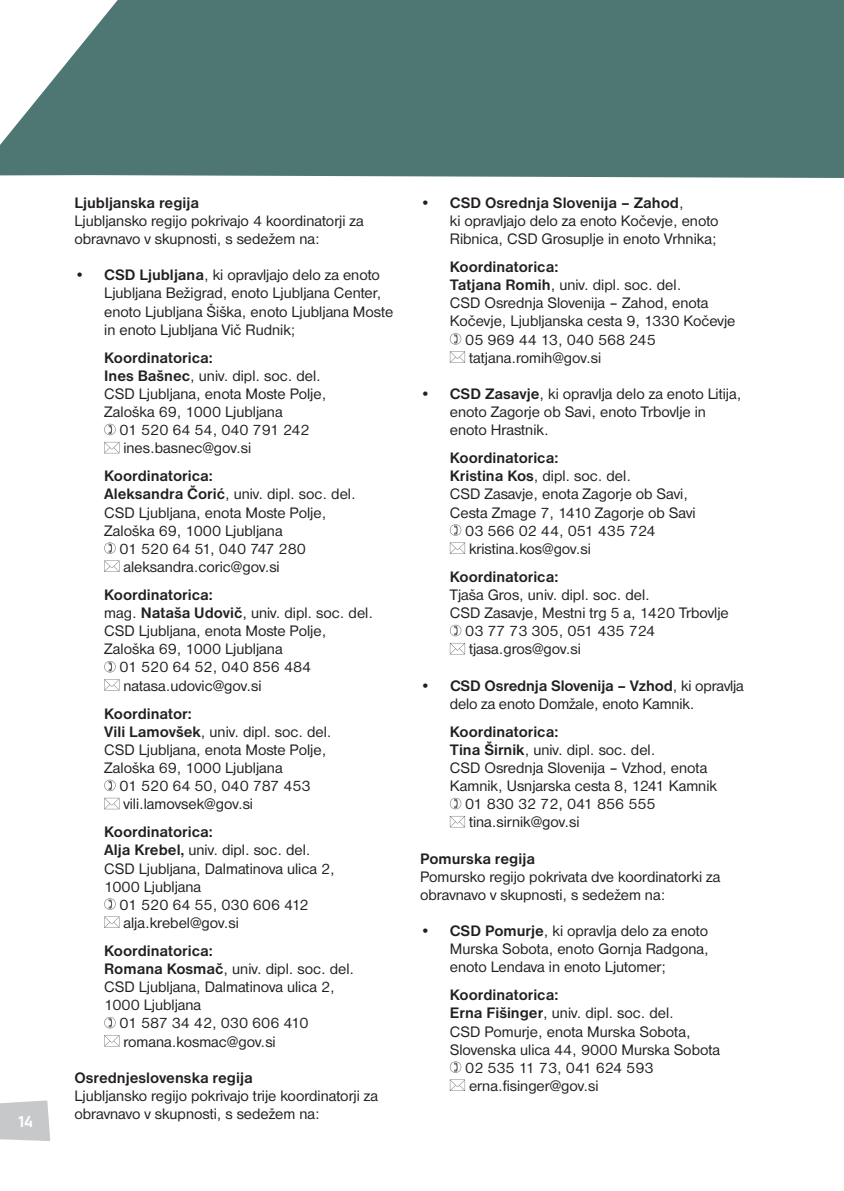
<style>
.page{position:relative;width:844px;height:1191px;background:#fff}
.page>*{position:absolute;margin:0;border:0;box-sizing:border-box;transform-origin:0 0}
.t1{font:15.75px/18.2px "Nimbus San DEE";color:#231f20}
.t2{font:700 15.75px "Nimbus San DEE";color:#231f20}
.t3{font:700 15.75px "Republika";color:#fff}
.s1{font-weight:700}
</style>
<div class="page">
<svg style="left:0;top:1100px;width:50px;height:41px;background:#cbccce"></svg>
<svg style="left:104px;top:424px;width:12px;height:11px"></svg>
<svg style="left:104px;top:442px;width:15px;height:11px"></svg>
<svg style="left:104px;top:542px;width:12px;height:12px"></svg>
<svg style="left:104px;top:560px;width:15px;height:12px"></svg>
<svg style="left:104px;top:661px;width:12px;height:11px"></svg>
<svg style="left:104px;top:679px;width:15px;height:11px"></svg>
<svg style="left:104px;top:779px;width:12px;height:12px"></svg>
<svg style="left:104px;top:798px;width:15px;height:11px"></svg>
<svg style="left:104px;top:898px;width:12px;height:11px"></svg>
<svg style="left:104px;top:916px;width:15px;height:12px"></svg>
<svg style="left:104px;top:1017px;width:12px;height:11px"></svg>
<svg style="left:104px;top:1035px;width:15px;height:11px"></svg>
<svg style="left:450px;top:333px;width:11px;height:11px"></svg>
<svg style="left:450px;top:351px;width:15px;height:12px"></svg>
<svg style="left:450px;top:524px;width:11px;height:12px"></svg>
<svg style="left:450px;top:542px;width:15px;height:12px"></svg>
<svg style="left:450px;top:625px;width:11px;height:11px"></svg>
<svg style="left:450px;top:643px;width:15px;height:11px"></svg>
<svg style="left:450px;top:798px;width:11px;height:11px"></svg>
<svg style="left:450px;top:816px;width:15px;height:11px"></svg>
<svg style="left:450px;top:1061px;width:11px;height:11px"></svg>
<svg style="left:450px;top:1079px;width:15px;height:12px"></svg>
<div style="left:0;top:0;width:843px;height:178px;background:#4e7773"></div>
<p class="t3" style="left:18px;top:1109px;width:16px">14</p>
<p class="t2" style="left:74px;top:194px;width:126px">Ljubljanska regija</p>
<p class="t1" style="left:74px;top:212px;width:291px">Ljubljansko regijo pokrivajo 4 koordinatorji za obravnavo v skupnosti, s sedežem na:</p>
<p class="t1" style="left:104px;top:266px;width:290px;text-indent:-30px"><span class="s1">• CSD Ljubljana</span>, ki opravljajo delo za enoto Ljubljana Bežigrad, enoto Ljubljana Center, enoto Ljubljana Šiška, enoto Ljubljana Moste in enoto Ljubljana Vič Rudnik;</p>
<p class="t1" style="left:104px;top:348px;width:224px"><span class="s1">Koordinatorica:<br>Ines Bašnec</span>, univ. dipl. soc. del.<br>CSD Ljubljana, enota Moste Polje,<br>Zaloška 69, 1000 Ljubljana</p>
<p class="t1" style="left:119px;top:421px;width:191px">01 520 64 54, 040 791 242 ines.basnec@gov.si</p>
<p class="t2" style="left:104px;top:467px;width:110px">Koordinatorica:</p>
<p class="t1" style="left:104px;top:485px;width:253px"><span class="s1">Aleksandra Čorić</span>, univ. dipl. soc. del.</p>
<p class="t1" style="left:104px;top:503px;width:224px">CSD Ljubljana, enota Moste Polje,</p>
<p class="t1" style="left:104px;top:521px;width:180px">Zaloška 69, 1000 Ljubljana</p>
<p class="t1" style="left:119px;top:539px;width:188px">01 520 64 51, 040 747 280</p>
<p class="t1" style="left:123px;top:558px;width:158px">aleksandra.coric@gov.si</p>
<p class="t2" style="left:104px;top:586px;width:110px">Koordinatorica:</p>
<p class="t1" style="left:104px;top:604px;width:270px">mag. <span class="s1">Nataša Udovič</span>, univ. dipl. soc. del.</p>
<p class="t1" style="left:104px;top:622px;width:224px">CSD Ljubljana, enota Moste Polje,</p>
<p class="t1" style="left:104px;top:640px;width:180px">Zaloška 69, 1000 Ljubljana</p>
<p class="t1" style="left:119px;top:658px;width:193px">01 520 64 52, 040 856 484</p>
<p class="t1" style="left:123px;top:676px;width:140px">natasa.udovic@gov.si</p>
<p class="t1" style="left:104px;top:704px;width:229px"><span class="s1">Koordinator:<br>Vili Lamovšek</span>, univ. dipl. soc. del.<br>CSD Ljubljana, enota Moste Polje,<br>Zaloška 69, 1000 Ljubljana</p>
<p class="t1" style="left:119px;top:777px;width:193px">01 520 64 50, 040 787 453 vili.lamovsek@gov.si</p>
<p class="t2" style="left:104px;top:823px;width:110px">Koordinatorica:</p>
<p class="t1" style="left:104px;top:841px;width:208px"><span class="s1">Alja Krebel,</span> univ. dipl. soc. del.</p>
<p class="t1" style="left:104px;top:859px;width:232px">CSD Ljubljana, Dalmatinova ulica 2,</p>
<p class="t1" style="left:104px;top:877px;width:98px">1000 Ljubljana</p>
<p class="t1" style="left:119px;top:895px;width:191px">01 520 64 55, 030 606 412</p>
<p class="t1" style="left:123px;top:913px;width:117px">alja.krebel@gov.si</p>
<p class="t2" style="left:104px;top:941px;width:110px">Koordinatorica:</p>
<p class="t1" style="left:104px;top:960px;width:251px"><span class="s1">Romana Kosmač</span>, univ. dipl. soc. del.</p>
<p class="t1" style="left:104px;top:978px;width:232px">CSD Ljubljana, Dalmatinova ulica 2,</p>
<p class="t1" style="left:104px;top:996px;width:98px">1000 Ljubljana</p>
<p class="t1" style="left:119px;top:1014px;width:190px">01 587 34 42, 030 606 410</p>
<p class="t1" style="left:123px;top:1032px;width:154px">romana.kosmac@gov.si</p>
<p class="t2" style="left:74px;top:1068px;width:180px">Osrednjeslovenska regija</p>
<p class="t1" style="left:74px;top:1086px;width:305px">Ljubljansko regijo pokrivajo trije koordinatorji za obravnavo v skupnosti, s sedežem na:</p>
<p class="t1" style="left:450px;top:194px;width:270px;text-indent:-30px"><span class="s1">• CSD Osrednja Slovenija – Zahod</span>,<br>ki opravljajo delo za enoto Kočevje, enoto<br>Ribnica, CSD Grosuplje in enoto Vrhnika;</p>
<p class="t2" style="left:450px;top:258px;width:110px">Koordinatorica:</p>
<p class="t1" style="left:450px;top:276px;width:233px"><span class="s1">Tatjana Romih</span>, univ. dipl. soc. del.</p>
<p class="t1" style="left:450px;top:294px;width:260px">CSD Osrednja Slovenija – Zahod, enota</p>
<p class="t1" style="left:450px;top:312px;width:287px">Kočevje, Ljubljanska cesta 9, 1330 Kočevje</p>
<p class="t1" style="left:465px;top:330px;width:192px">05 969 44 13, 040 568 245</p>
<p class="t1" style="left:469px;top:348px;width:134px">tatjana.romih@gov.si</p>
<p class="t1" style="left:450px;top:385px;width:293px;text-indent:-30px"><span class="s1">• CSD Zasavje</span>, ki opravlja delo za enoto Litija, enoto Zagorje ob Savi, enoto Trbovlje in enoto Hrastnik.</p>
<p class="t2" style="left:450px;top:449px;width:110px">Koordinatorica:</p>
<p class="t1" style="left:450px;top:467px;width:183px"><span class="s1">Kristina Kos</span>, dipl. soc. del.</p>
<p class="t1" style="left:450px;top:485px;width:240px">CSD Zasavje, enota Zagorje ob Savi,</p>
<p class="t1" style="left:450px;top:503px;width:247px">Cesta Zmage 7, 1410 Zagorje ob Savi</p>
<p class="t1" style="left:465px;top:521px;width:192px">03 566 02 44, 051 435 724</p>
<p class="t1" style="left:469px;top:539px;width:123px">kristina.kos@gov.si</p>
<p class="t2" style="left:450px;top:568px;width:110px">Koordinatorica:</p>
<p class="t1" style="left:450px;top:586px;width:201px">Tjaša Gros, univ. dipl. soc. del.</p>
<p class="t1" style="left:450px;top:604px;width:280px">CSD Zasavje, Mestni trg 5 a, 1420 Trbovlje</p>
<p class="t1" style="left:465px;top:622px;width:191px">03 77 73 305, 051 435 724</p>
<p class="t1" style="left:469px;top:640px;width:113px">tjasa.gros@gov.si</p>
<p class="t1" style="left:450px;top:676px;width:295px;text-indent:-30px"><span class="s1">• CSD Osrednja Slovenija – Vzhod</span>, ki opravlja delo za enoto Domžale, enoto Kamnik.</p>
<p class="t2" style="left:450px;top:722px;width:110px">Koordinatorica:</p>
<p class="t1" style="left:450px;top:740px;width:207px"><span class="s1">Tina Širnik</span>, univ. dipl. soc. del.</p>
<p class="t1" style="left:450px;top:759px;width:259px">CSD Osrednja Slovenija – Vzhod, enota</p>
<p class="t1" style="left:450px;top:777px;width:268px">Kamnik, Usnjarska cesta 8, 1241 Kamnik</p>
<p class="t1" style="left:465px;top:795px;width:192px">01 830 32 72, 041 856 555</p>
<p class="t1" style="left:469px;top:813px;width:112px">tina.sirnik@gov.si</p>
<p class="t2" style="left:420px;top:849px;width:116px">Pomurska regija</p>
<p class="t1" style="left:420px;top:867px;width:302px">Pomursko regijo pokrivata dve koordinatorki za obravnavo v skupnosti, s sedežem na:</p>
<p class="t1" style="left:450px;top:922px;width:260px;text-align:justify;text-indent:-30px"><span class="s1">• CSD Pomurje</span>, ki opravlja delo za enoto Murska Sobota, enoto Gornja Radgona, enoto Lendava in enoto Ljutomer;</p>
<p class="t2" style="left:450px;top:986px;width:110px">Koordinatorica:</p>
<p class="t1" style="left:450px;top:1004px;width:225px"><span class="s1">Erna Fišinger</span>, univ. dipl. soc. del.</p>
<p class="t1" style="left:450px;top:1022px;width:242px">CSD Pomurje, enota Murska Sobota,</p>
<p class="t1" style="left:450px;top:1040px;width:272px">Slovenska ulica 44, 9000 Murska Sobota</p>
<p class="t1" style="left:465px;top:1058px;width:190px">02 535 11 73, 041 624 593</p>
<p class="t1" style="left:469px;top:1076px;width:131px">erna.fisinger@gov.si</p>
</div>
